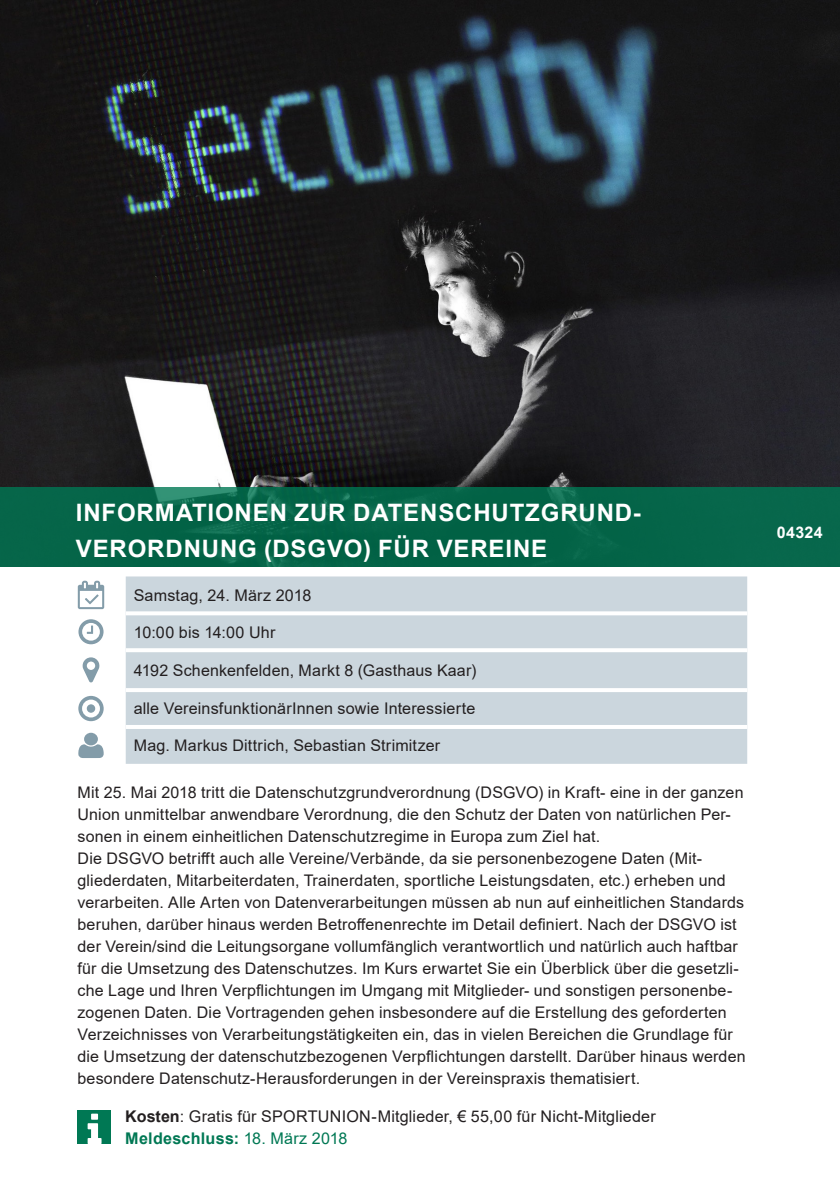
<style>
.page{position:relative;width:840px;height:1191px;background:#fff}
.page>*{position:absolute;margin:0;border:0;box-sizing:border-box;transform-origin:0 0}
.t1{font:700 24px/36px "Arial";letter-spacing:.035em;color:#fff}
.t2{font:16.2px "Arial";letter-spacing:.01em;color:#231f20}
.t3{font:700 16.2px "Arial";letter-spacing:.02em;color:#007854}
.t4{font:16px/22px "Arial";letter-spacing:.01em;color:#231f20}
.t5{font:700 16px "Arial";letter-spacing:.02em;color:#fff}
.s1{font-weight:700}
.s2{font-weight:400}
</style>
<div class="page">
<img style="left:0;top:0;width:839px;height:487px">
<div style="left:126px;top:576px;width:620px;height:188px;background:#cbd6dd"></div>
<svg style="left:126px;top:611px;width:620px;height:4px"></svg>
<hr style="left:126px;top:648px;width:620px;height:4px;background:#fff">
<hr style="left:126px;top:688px;width:620px;height:4px;background:#fff">
<hr style="left:126px;top:725px;width:620px;height:4px;background:#fff">
<svg style="left:78px;top:580px;width:26px;height:29px"></svg>
<svg style="left:78px;top:619px;width:26px;height:25px"></svg>
<svg style="left:83px;top:657px;width:16px;height:26px"></svg>
<svg style="left:78px;top:696px;width:26px;height:25px"></svg>
<div style="left:87px;top:704px;width:8px;height:9px;background:#839ca9;border-radius:50%"></div>
<svg style="left:78px;top:744px;width:26px;height:14px"></svg>
<div style="left:84px;top:732px;width:14px;height:13px;background:#839ca9;border-radius:50%"></div>
<div style="left:0;top:487px;width:839px;height:80px;background:#046448"></div>
<div style="left:77px;top:1110px;width:34px;height:33px;background:#007854"></div>
<svg style="left:88px;top:1113px;width:13px;height:30px"></svg>
<p class="t1" style="left:76px;top:495px;width:566px">INFORMATIONEN ZUR DATENSCHUTZGRUND-<br>VERORDNUNG (DSGVO) FÜR VEREINE</p>
<p class="t2" style="left:134px;top:584px;width:179px">Samstag, 24. März 2018</p>
<p class="t2" style="left:134px;top:621px;width:143px">10:00 bis 14:00 Uhr</p>
<p class="t4" style="left:134px;top:659px;width:344px">4192 Schenkenfelden, Markt 8 (Gasthaus Kaar)</p>
<p class="t2" style="left:134px;top:697px;width:343px">alle VereinsfunktionärInnen sowie Interessierte</p>
<p class="t4" style="left:134px;top:734px;width:308px">Mag. Markus Dittrich, Sebastian Strimitzer</p>
<p class="t4" style="left:77px;top:781px;width:667px">Mit 25. Mai 2018 tritt die Datenschutzgrundverordnung (DSGVO) in Kraft- eine in der ganzen<br>Union unmittelbar anwendbare Verordnung, die den Schutz der Daten von natürlichen Per&shy;sonen in einem einheitlichen Datenschutzregime in Europa zum Ziel hat.</p>
<p class="t4" style="left:77px;top:847px;width:669px">Die DSGVO betrifft auch alle Vereine/Verbände, da sie personenbezogene Daten (Mit&shy;gliederdaten, Mitarbeiterdaten, Trainerdaten, sportliche Leistungsdaten, etc.) erheben und verarbeiten. Alle Arten von Datenverarbeitungen müssen ab nun auf einheitlichen Standards beruhen, darüber hinaus werden Betroffenenrechte im Detail definiert. Nach der DSGVO ist der Verein/sind die Leitungsorgane vollumfänglich verantwortlich und natürlich auch haftbar für die Umsetzung des Datenschutzes. Im Kurs erwartet Sie ein Überblick über die gesetzli&shy;che Lage und Ihren Verpflichtungen im Umgang mit Mitglieder- und sonstigen personenbe&shy;zogenen Daten. Die Vortragenden gehen insbesondere auf die Erstellung des geforderten Verzeichnisses von Verarbeitungstätigkeiten ein, das in vielen Bereichen die Grundlage für die Umsetzung der datenschutzbezogenen Verpflichtungen darstellt. Darüber hinaus werden besondere Datenschutz-Herausforderungen in der Vereinspraxis thematisiert.</p>
<p class="t2" style="left:125px;top:1105px;width:532px"><span class="s1">Kosten</span>: Gratis für SPORTUNION-Mitglieder, € 55,00 für Nicht-Mitglieder</p>
<p class="t3" style="left:125px;top:1127px;width:223px">Meldeschluss: <span class="s2">18. März 2018</span></p>
<p class="t5" style="left:776px;top:521px;width:47px">04324</p>
</div>
